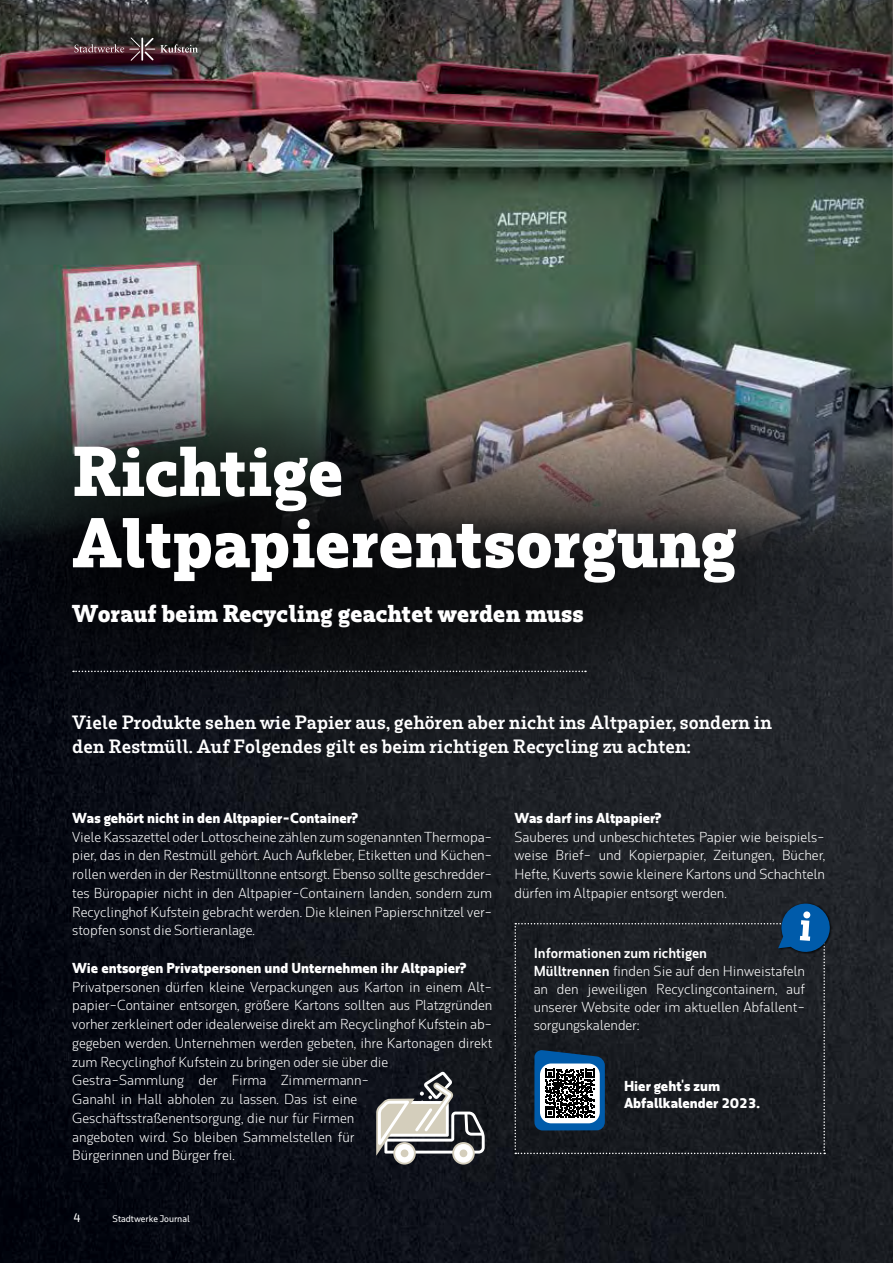
<style>
.page{position:relative;width:893px;height:1263px;background:#fff}
.page>*{position:absolute;margin:0;border:0;box-sizing:border-box;transform-origin:0 0}
.t1{font:700 65.7px/71.4px "Rum Serif";color:#fff}
.t2{font:700 22.8px "Rum Serif";color:#fff}
.t3{font:600 18px/24.6px "Rum Serif";color:#fff}
.t4{font:300 13.5px/18.8px "Rum Sans";color:#fff}
.t5{font:700 13.5px/16.5px "Rum Sans";color:#fff}
.t6{font:500 12px "Rum Sans";color:#fff}
.t7{font:500 9px "Rum Sans";color:#fff}
.s1{font-weight:600}
</style>
<div class="page">
<img style="left:0;top:561px;width:893px;height:702px">
<img style="left:0;top:0;width:892px;height:561px">
<div style="left:777px;top:902px;width:55px;height:52px;background:#202328"></div>
<svg style="left:514px;top:903px;width:317px;height:251px;background:#20262f"></svg>
<div style="left:452px;top:1142px;width:23px;height:22px;background:#d4cebc;border-radius:50%"></div>
<div style="left:393px;top:1142px;width:23px;height:22px;background:#d4cebc;border-radius:50%"></div>
<svg style="left:376px;top:1071px;width:109px;height:92px"></svg>
<div style="left:0;top:310px;width:871px;height:454px;background:#000;opacity:.75"></div>
<svg style="left:73px;top:671px;width:513px;height:1px"></svg>
<img style="left:892px;top:2px;width:1px;height:645px">
<div style="left:30px;top:0;width:212px;height:106px;background:#000;opacity:.6"></div>
<svg style="left:74px;top:36px;width:124px;height:26px;background:#493238"></svg>
<hr style="left:141px;top:38px;width:2px;height:22px;background:#fff">
<h1 class="t1" style="left:72px;top:435px;width:666px">Richtige<br>Altpapierentsorgung</h1>
<h2 class="t2" style="left:72px;top:600px;width:513px">Worauf beim Recycling geachtet werden muss</h2>
<h3 class="t3" style="left:72px;top:709px;width:701px">Viele Produkte sehen wie Papier aus, gehören aber nicht ins Altpapier, sondern in den Restmüll. Auf Folgendes gilt es beim richtigen Recycling zu achten:</h3>
<p class="t5" style="left:72px;top:809px;width:287px">Was gehört nicht in den Altpapier-Container?</p>
<p class="t4" style="left:72px;top:827px;width:422px;text-align:justify">Viele Kassazettel oder Lottoscheine zählen zum sogenannten Thermopa&shy;pier, das in den Restmüll gehört. Auch Aufkleber, Etiketten und Küchen&shy;rollen werden in der Restmülltonne entsorgt. Ebenso sollte geschredder&shy;tes Büropapier nicht in den Altpapier-Containern landen, sondern zum Recyclinghof Kufstein gebracht werden. Die kleinen Papierschnitzel ver&shy;stopfen sonst die Sortieranlage.</p>
<p class="t5" style="left:72px;top:959px;width:396px">Wie entsorgen Privatpersonen und Unternehmen ihr Altpapier?</p>
<p class="t4" style="left:72px;top:977px;width:422px">Privatpersonen dürfen kleine Verpackungen aus Karton in einem Alt&shy;papier-Container entsorgen, größere Kartons sollten aus Platzgründen vorher zerkleinert oder idealerweise direkt am Recyclinghof Kufstein ab&shy;gegeben werden. Unternehmen werden gebeten, ihre Kartonagen direkt zum Recyclinghof Kufstein zu bringen oder sie über die Gestra-Sammlung der Firma Zimmermann-<br>Ganahl in Hall abholen zu lassen. Das ist eine Geschäftsstraßenentsorgung, die nur für Firmen<br>angeboten wird. So bleiben Sammelstellen für<br>Bürgerinnen und Bürger frei.</p>
<p class="t6" style="left:73px;top:1211px;width:8px">4</p>
<p class="t7" style="left:113px;top:1214px;width:79px">Stadtwerke Journal</p>
<p class="t5" style="left:514px;top:809px;width:148px">Was darf ins Altpapier?</p>
<p class="t4" style="left:514px;top:827px;width:312px;text-align:justify">Sauberes und unbeschichtetes Papier wie beispiels&shy;weise Brief- und Kopierpapier, Zeitungen, Bücher, Hefte, Kuverts sowie kleinere Kartons und Schachteln dürfen im Altpapier entsorgt werden.</p>
<p class="t4" style="left:534px;top:943px;width:273px;line-height:18px"><span class="s1">Informationen zum richtigen<br>Mülltrennen</span> finden Sie auf den Hinweistafeln an den jeweiligen Recyclingcontainern, auf unserer Website oder im aktuellen Abfallent&shy;sorgungskalender:</p>
<p class="t5" style="left:624px;top:1078px;width:138px">Hier geht's zum<br>Abfallkalender 2023.</p>
</div>
